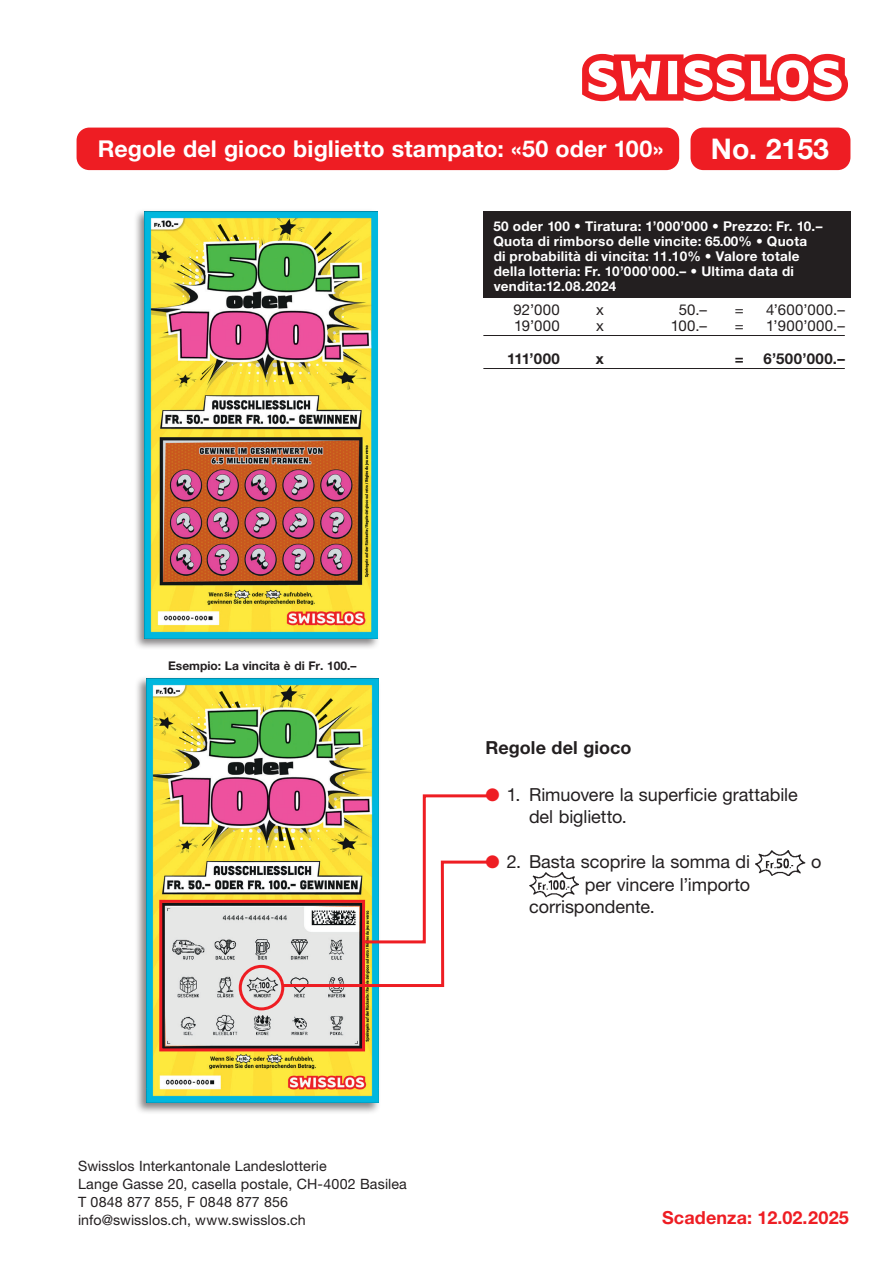
<style>
.page{position:relative;width:893px;height:1263px;background:#fff}
.page>*{position:absolute;margin:0;border:0;box-sizing:border-box;transform-origin:0 0}
.t1{font:700 28.5px "Helvetica Neue LT Std";color:#fff}
.t2{font:700 23.25px "Helvetica Neue LT Std";letter-spacing:.005em;color:#fff}
.t3{font:18px/22.5px "Helvetica Neue LT Std";letter-spacing:-.005em;color:#231f20}
.t4{font:700 18px "Helvetica Neue LT Std";letter-spacing:.005em;color:#ee1d23}
.t5{font:700 18px "Helvetica Neue LT Std";letter-spacing:.005em;color:#231f20}
.t6{font:15px "Helvetica Neue LT Std";letter-spacing:.025em;color:#231f20}
.t7{font:700 15px "Helvetica Neue LT Std";letter-spacing:.035em;color:#231f20}
.t8{font:14.25px/18px "Helvetica Neue LT Std";letter-spacing:.005em;color:#231f20}
.t9{font:700 13.5px/15px "Helvetica Neue LT Std";letter-spacing:.02em;color:#fff}
.t10{font:700 12px "Helvetica Neue LT Std";color:#231f20}
.s1{color:#ee1d23}
</style>
<div class="page">
<div style="left:135px;top:675px;width:246px;height:439px;background:#231f20;opacity:.55"></div>
<img style="left:147px;top:678px;width:231px;height:425px">
<div style="left:133px;top:208px;width:247px;height:442px;background:#231f20;opacity:.55"></div>
<img style="left:145px;top:211px;width:233px;height:428px">
<svg style="left:582px;top:54px;width:266px;height:47px"></svg>
<div style="left:77px;top:128px;width:602px;height:42px;background:#ee1d23;border-radius:13px"></div>
<div style="left:690px;top:128px;width:160px;height:42px;background:#ee1d23;border-radius:13px"></div>
<img style="left:755px;top:851px;width:51px;height:25px">
<img style="left:529px;top:873px;width:50px;height:25px">
<hr style="left:483px;top:335px;width:362px;height:1px;background:#231f20">
<hr style="left:483px;top:368px;width:362px;height:1px;background:#231f20">
<div style="left:483px;top:211px;width:367px;height:87px;background:#231f20"></div>
<svg style="left:158px;top:793px;width:333px;height:260px"></svg>
<h2 class="t2" style="left:98px;top:134px;width:567px">Regole del gioco biglietto stampato: «50 oder 100»</h2>
<h1 class="t1" style="left:711px;top:131px;width:120px">No. 2153</h1>
<p class="t9" style="left:493px;top:218px;width:331px">50 oder 100 • Tiratura: 1’000’000 • Prezzo: Fr. 10.– Quota di rimborso delle vincite: 65.00% • Quota di probabilità di vincita: 11.10% • Valore totale della lotteria: Fr. 10’000’000.– • Ultima data di vendita:12.08.2024</p>
<p class="t6" style="left:513px;top:300px;width:48px">92’000</p>
<p class="t6" style="left:596px;top:300px;width:9px">x</p>
<p class="t6" style="left:679px;top:300px;width:30px">50.–</p>
<p class="t6" style="left:735px;top:300px;width:10px">=</p>
<p class="t6" style="left:766px;top:300px;width:80px">4’600’000.–</p>
<p class="t6" style="left:514px;top:317px;width:47px">19’000</p>
<p class="t6" style="left:596px;top:317px;width:9px">x</p>
<p class="t6" style="left:671px;top:317px;width:38px">100.–</p>
<p class="t6" style="left:735px;top:317px;width:10px">=</p>
<p class="t6" style="left:766px;top:317px;width:80px">1’900’000.–</p>
<p class="t7" style="left:507px;top:350px;width:54px">111’000</p>
<p class="t7" style="left:596px;top:350px;width:10px">x</p>
<p class="t7" style="left:735px;top:350px;width:10px">=</p>
<p class="t7" style="left:763px;top:350px;width:83px">6’500’000.–</p>
<p class="t10" style="left:168px;top:658px;width:190px">Esempio: La vincita è di Fr. 100.–</p>
<h3 class="t5" style="left:485px;top:736px;width:148px">Regole del gioco</h3>
<h3 class="t3" style="left:529px;top:783px;width:270px;text-indent:-44px"><span class="s1">●</span> 1. Rimuovere la superficie grattabile del biglietto.</h3>
<h3 class="t3" style="left:485px;top:850px;width:266px"><span class="s1">●</span> 2. Basta scoprire la somma di</h3>
<h3 class="t3" style="left:811px;top:850px;width:12px">o</h3>
<h3 class="t3" style="left:529px;top:873px;width:223px;text-indent:56px">per vincere l’importo corrispondente.</h3>
<p class="t8" style="left:78px;top:1157px;width:330px">Swisslos Interkantonale Landeslotterie<br>Lange Gasse 20, casella postale, CH-4002 Basilea T 0848 877 855, F 0848 877 856<br>info@swisslos.ch, www.swisslos.ch</p>
<h3 class="t4" style="left:662px;top:1206px;width:188px">Scadenza: 12.02.2025</h3>
</div>
